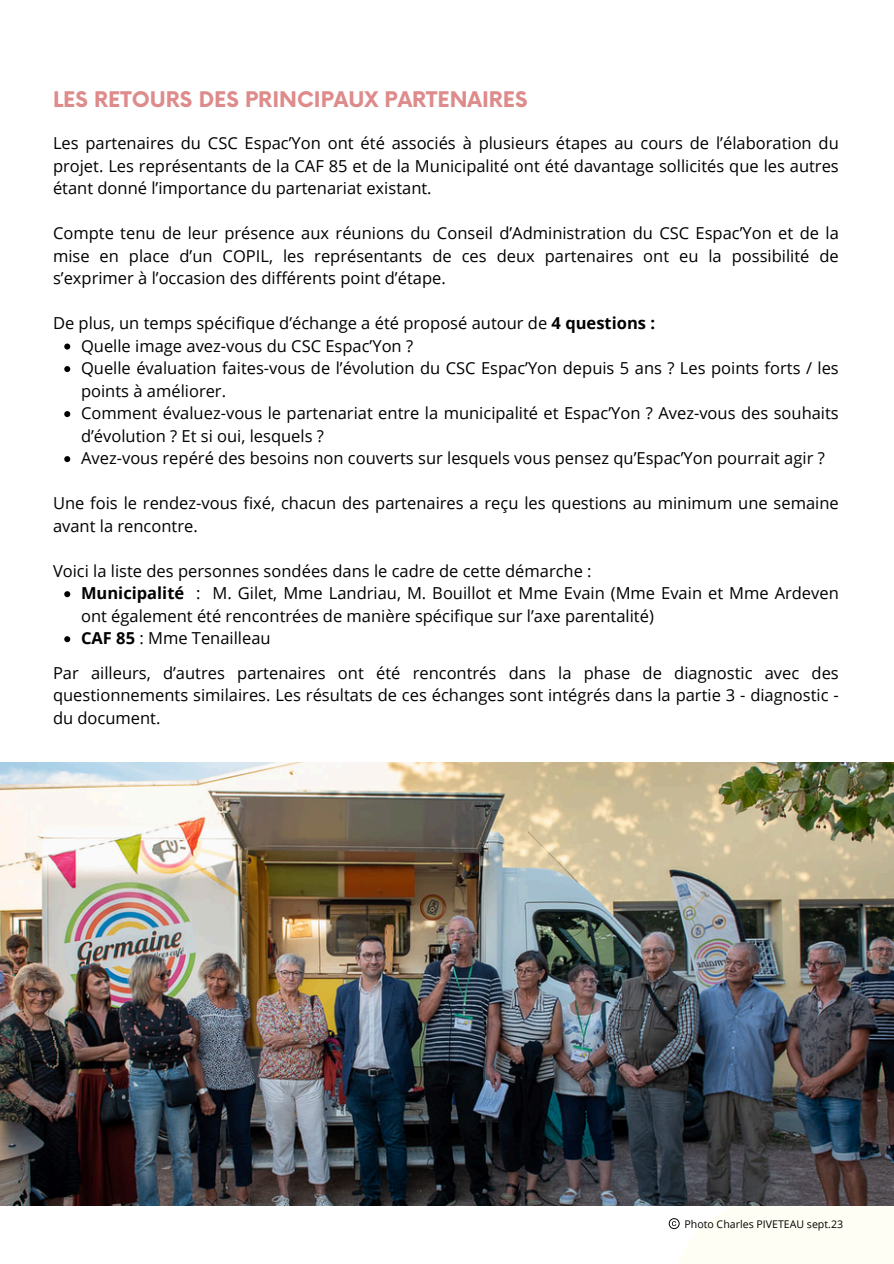
<style>
.page{position:relative;width:894px;height:1264px;background:#fff}
.page>*{position:absolute;margin:0;border:0;box-sizing:border-box;transform-origin:0 0}
.t1{font:700 21px "Now";color:#dd8b8b}
.t2{font:16.5px/22.5px "Open Sans";color:#000}
.t3{font:10.65px "Open Sans";color:#000}
.s1{font-weight:700}
</style>
<div class="page">
<svg style="left:598px;top:1205px;width:295px;height:58px;fill:#fffef4"></svg>
<img style="left:0;top:762px;width:893px;height:443px">
<svg style="left:668px;top:1218px;width:11px;height:11px"></svg>
<svg style="left:64px;top:343px;width:6px;height:6px"></svg>
<svg style="left:64px;top:366px;width:6px;height:6px"></svg>
<svg style="left:64px;top:411px;width:6px;height:6px"></svg>
<svg style="left:64px;top:456px;width:6px;height:6px"></svg>
<svg style="left:64px;top:591px;width:6px;height:6px"></svg>
<svg style="left:64px;top:636px;width:6px;height:6px"></svg>
<h2 class="t1" style="left:53px;top:89px;width:476px">LES RETOURS DES PRINCIPAUX PARTENAIRES</h2>
<h1 class="t2" style="left:53px;top:131px;width:787px;text-align:justify">Les partenaires du CSC Espac’Yon ont été associés à plusieurs étapes au cours de l’élaboration du projet. Les représentants de la CAF 85 et de la Municipalité ont été davantage sollicités que les autres étant donné l’importance du partenariat existant.</h1>
<h2 class="t2" style="left:53px;top:221px;width:787px;text-align:justify">Compte tenu de leur présence aux réunions du Conseil d’Administration du CSC Espac’Yon et de la mise en place d’un COPIL, les représentants de ces deux partenaires ont eu la possibilité de s’exprimer à l’occasion des différents point d’étape.</h2>
<h2 class="t2" style="left:53px;top:311px;width:603px">De plus, un temps spécifique d’échange a été proposé autour de <span class="s1">4 questions :</span></h2>
<h2 class="t2" style="left:81px;top:334px;width:333px">Quelle image avez-vous du CSC Espac’Yon ?</h2>
<p class="t2" style="left:81px;top:356px;width:759px">Quelle évaluation faites-vous de l’évolution du CSC Espac’Yon depuis 5 ans ? Les points forts / les points à améliorer.</p>
<p class="t2" style="left:81px;top:401px;width:759px">Comment évaluez-vous le partenariat entre la municipalité et Espac’Yon ? Avez-vous des souhaits d’évolution ? Et si oui, lesquels ?</p>
<p class="t2" style="left:81px;top:446px;width:745px">Avez-vous repéré des besoins non couverts sur lesquels vous pensez qu’Espac’Yon pourrait agir ?</p>
<p class="t2" style="left:53px;top:491px;width:787px">Une fois le rendez-vous fixé, chacun des partenaires a reçu les questions au minimum une semaine avant la rencontre.</p>
<h2 class="t2" style="left:53px;top:559px;width:540px">Voici la liste des personnes sondées dans le cadre de cette démarche :</h2>
<h2 class="t2" style="left:81px;top:581px;width:759px"><span class="s1">Municipalité</span> : M. Gilet, Mme Landriau, M. Bouillot et Mme Evain (Mme Evain et Mme Ardeven ont également été rencontrées de manière spécifique sur l’axe parentalité)</h2>
<p class="t2" style="left:81px;top:626px;width:191px"><span class="s1">CAF 85</span> : Mme Tenailleau</p>
<p class="t2" style="left:53px;top:661px;width:787px;text-align:justify">Par ailleurs, d’autres partenaires ont été rencontrés dans la phase de diagnostic avec des questionnements similaires. Les résultats de ces échanges sont intégrés dans la partie 3 - diagnostic - du document.</p>
<p class="t3" style="left:684px;top:1216px;width:160px">Photo Charles PIVETEAU sept.23</p>
</div>
